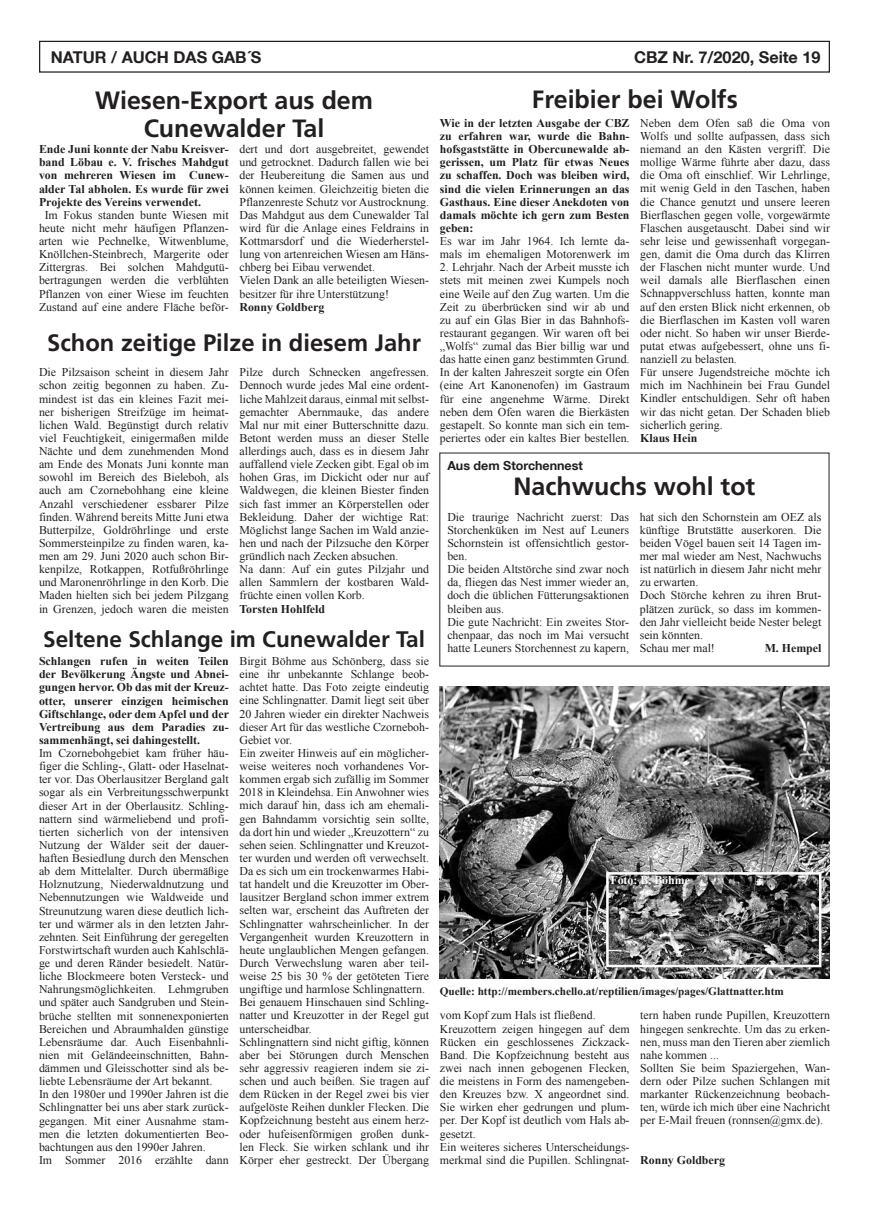
<style>
.page{position:relative;width:869px;height:1205px;background:#fff}
.page>*{position:absolute;margin:0;border:0;box-sizing:border-box;transform-origin:0 0}
.t1{font:700 25px/27.5px "Frutiger LT Com";color:#231f20;text-align:center}
.t2{font:700 23.75px "Frutiger LT Com";color:#231f20}
.t3{font:700 22.5px "Frutiger LT Com";color:#231f20}
.t4{font:700 16.25px "Helvetica Neue LT Com";color:#231f20}
.t5{font:700 12.5px "Helvetica Neue LT Com";color:#231f20}
.t6{font:11.88px/13.1px "Times New Roman";color:#231f20}
.t7{font:700 11.88px/13.1px "Times New Roman";color:#231f20;text-align:justify}
.t8{font:700 11.88px "Times New Roman";color:#fff}
.t9{font:700 11.25px "Times New Roman";color:#231f20}
</style>
<div class="page">
<div style="left:39px;top:41px;width:790px;height:32px;border:1px solid #231f20"></div>
<img style="left:439px;top:686px;width:390px;height:292px">
<img style="left:609px;top:875px;width:209px;height:89px">
<div style="left:606px;top:872px;width:215px;height:95px;border:2px solid #fff"></div>
<h3 class="t4" style="left:51px;top:46px;width:212px">NATUR / AUCH DAS GAB´S</h3>
<h3 class="t4" style="left:633px;top:46px;width:188px">CBZ Nr. 7/2020, Seite 19</h3>
<h1 class="t1" style="left:95px;top:87px;width:279px">Wiesen-Export aus dem<br>Cunewalder Tal</h1>
<p class="t7" style="left:39px;top:142px;width:191px">Ende Juni konnte der Nabu Kreisver&shy;band Löbau e. V. frisches Mahdgut von mehreren Wiesen im Cunew&shy;alder Tal abholen. Es wurde für zwei Projekte des Vereins verwendet.</p>
<p class="t6" style="left:39px;top:208px;width:191px;text-align:center">Im Fokus standen bunte Wiesen mit heute nicht mehr häufigen Pflanzen&shy;arten wie Pechnelke, Witwenblume, Knöllchen-Steinbrech, Margerite oder Zittergras. Bei solchen Mahdgutü&shy;bertragungen werden die verblühten Pflanzen von einer Wiese im feuchten Zustand auf eine andere Fläche beför-</p>
<h1 class="t1" style="left:531px;top:86px;width:207px">Freibier bei Wolfs</h1>
<p class="t7" style="left:439px;top:116px;width:191px">Wie in der letzten Ausgabe der CBZ zu erfahren war, wurde die Bahn&shy;hofsgaststätte in Obercunewalde ab&shy;gerissen, um Platz für etwas Neues zu schaffen. Doch was bleiben wird, sind die vielen Erinnerungen an das Gasthaus. Eine dieser Anekdoten von damals möchte ich gern zum Besten geben:</p>
<p class="t6" style="left:439px;top:234px;width:191px">Es war im Jahr 1964. Ich lernte da&shy;mals im ehemaligen Motorenwerk im</p>
<p class="t6" style="left:439px;top:261px;width:191px;text-align:justify">2. Lehrjahr. Nach der Arbeit musste ich stets mit meinen zwei Kumpels noch eine Weile auf den Zug warten. Um die Zeit zu überbrücken sind wir ab und zu auf ein Glas Bier in das Bahnhofs&shy;restaurant gegangen. Wir waren oft bei „Wolfs“ zumal das Bier billig war und das hatte einen ganz bestimmten Grund.<br>In der kalten Jahreszeit sorgte ein Ofen (eine Art Kanonenofen) im Gastraum für eine angenehme Wärme. Direkt neben dem Ofen waren die Bierkästen gestapelt. So konnte man sich ein tem&shy;periertes oder ein kaltes Bier bestellen.</p>
<p class="t6" style="left:640px;top:116px;width:191px">Neben dem Ofen saß die Oma von Wolfs und sollte aufpassen, dass sich niemand an den Kästen vergriff. Die mollige Wärme führte aber dazu, dass die Oma oft einschlief. Wir Lehrlinge, mit wenig Geld in den Taschen, haben die Chance genutzt und unsere leeren Bierflaschen gegen volle, vorgewärmte Flaschen ausgetauscht. Dabei sind wir sehr leise und gewissenhaft vorgegan&shy;gen, damit die Oma durch das Klirren der Flaschen nicht munter wurde. Und weil damals alle Bierflaschen einen Schnappverschluss hatten, konnte man auf den ersten Blick nicht erkennen, ob die Bierflaschen im Kasten voll waren oder nicht. So haben wir unser Bierde&shy;putat etwas aufgebessert, ohne uns fi&shy;nanziell zu belasten.<br>Für unsere Jugendstreiche möchte ich mich im Nachhinein bei Frau Gundel Kindler entschuldigen. Sehr oft haben wir das nicht getan. Der Schaden blieb sicherlich gering.</p>
<p class="t7" style="left:640px;top:431px;width:59px">Klaus Hein</p>
<p class="t6" style="left:239px;top:142px;width:191px">dert und dort ausgebreitet, gewendet und getrocknet. Dadurch fallen wie bei der Heubereitung die Samen aus und können keimen. Gleichzeitig bieten die Pflanzenreste Schutz vor Austrocknung.<br>Das Mahdgut aus dem Cunewalder Tal wird für die Anlage eines Feldrains in Kottmarsdorf und die Wiederherstel&shy;lung von artenreichen Wiesen am Häns&shy;chberg bei Eibau verwendet.<br>Vielen Dank an alle beteiligten Wiesen&shy;besitzer für ihre Unterstützung!</p>
<p class="t7" style="left:239px;top:300px;width:86px">Ronny Goldberg</p>
<h2 class="t2" style="left:47px;top:329px;width:375px">Schon zeitige Pilze in diesem Jahr</h2>
<p class="t6" style="left:39px;top:366px;width:191px;text-align:justify">Die Pilzsaison scheint in diesem Jahr schon zeitig begonnen zu haben. Zu&shy;mindest ist das ein kleines Fazit mei&shy;ner bisherigen Streifzüge im heimat&shy;lichen Wald. Begünstigt durch relativ viel Feuchtigkeit, einigermaßen milde Nächte und dem zunehmenden Mond am Ende des Monats Juni konnte man sowohl im Bereich des Bieleboh, als auch am Czornebohhang eine kleine Anzahl verschiedener essbarer Pilze finden. Während bereits Mitte Juni etwa Butterpilze, Goldröhrlinge und erste Sommersteinpilze zu finden waren, ka&shy;men am 29. Juni 2020 auch schon Bir&shy;kenpilze, Rotkappen, Rotfußröhrlinge und Maronenröhrlinge in den Korb. Die Maden hielten sich bei jedem Pilzgang in Grenzen, jedoch waren die meisten</p>
<p class="t6" style="left:239px;top:365px;width:191px">Pilze durch Schnecken angefressen.<br>Dennoch wurde jedes Mal eine ordent&shy;liche Mahlzeit daraus, einmal mit selbst&shy;gemachter Abernmauke, das andere Mal nur mit einer Butterschnitte dazu.<br>Betont werden muss an dieser Stelle allerdings auch, dass es in diesem Jahr auffallend viele Zecken gibt. Egal ob im hohen Gras, im Dickicht oder nur auf Waldwegen, die kleinen Biester finden sich fast immer an Körperstellen oder Bekleidung. Daher der wichtige Rat:<br>Möglichst lange Sachen im Wald anzie&shy;hen und nach der Pilzsuche den Körper gründlich nach Zecken absuchen.<br>Na dann: Auf ein gutes Pilzjahr und allen Sammlern der kostbaren Wald&shy;früchte einen vollen Korb.</p>
<p class="t5" style="left:447px;top:457px;width:137px">Aus dem Storchennest</p>
<h1 class="t1" style="left:513px;top:472px;width:243px">Nachwuchs wohl tot</h1>
<p class="t6" style="left:447px;top:510px;width:183px">Die traurige Nachricht zuerst: Das<br>Storchenküken im Nest auf Leuners<br>Schornstein ist offensichtlich gestor&shy;ben.<br>Die beiden Altstörche sind zwar noch da, fliegen das Nest immer wieder an, doch die üblichen Fütterungsaktionen bleiben aus.<br>Die gute Nachricht: Ein zweites Stor&shy;chenpaar, das noch im Mai versucht hatte Leuners Storchennest zu kapern,</p>
<p class="t6" style="left:639px;top:510px;width:183px">hat sich den Schornstein am OEZ als künftige Brutstätte auserkoren. Die beiden Vögel bauen seit 14 Tagen im&shy;mer mal wieder am Nest, Nachwuchs ist natürlich in diesem Jahr nicht mehr zu erwarten.<br>Doch Störche kehren zu ihren Brut&shy;plätzen zurück, so dass im kommen&shy;den Jahr vielleicht beide Nester belegt sein könnten.<br>Schau mer mal!</p>
<p class="t7" style="left:239px;top:602px;width:87px">Torsten Hohlfeld</p>
<h3 class="t3" style="left:43px;top:626px;width:383px">Seltene Schlange im Cunewalder Tal</h3>
<p class="t7" style="left:39px;top:654px;width:191px">Schlangen rufen in weiten Teilen der Bevölkerung Ängste und Abnei&shy;gungen hervor. Ob das mit der Kreuz&shy;otter, unserer einzigen heimischen Giftschlange, oder dem Apfel und der Vertreibung aus dem Paradies zu&shy;sammenhängt, sei dahingestellt.</p>
<p class="t6" style="left:39px;top:746px;width:191px">Im Czornebohgebiet kam früher häu&shy;figer die Schling-, Glatt- oder Haselnat&shy;ter vor. Das Oberlausitzer Bergland galt sogar als ein Verbreitungsschwerpunkt dieser Art in der Oberlausitz. Schling&shy;nattern sind wärmeliebend und profi&shy;tierten sicherlich von der intensiven Nutzung der Wälder seit der dauer&shy;haften Besiedlung durch den Menschen ab dem Mittelalter. Durch übermäßige Holznutzung, Niederwaldnutzung und Nebennutzungen wie Waldweide und Streunutzung waren diese deutlich lich&shy;ter und wärmer als in den letzten Jahr&shy;zehnten. Seit Einführung der geregelten Forstwirtschaft wurden auch Kahlschlä&shy;ge und deren Ränder besiedelt. Natür&shy;liche Blockmeere boten Versteck- und Nahrungsmöglichkeiten. Lehmgruben und später auch Sandgruben und Stein&shy;brüche stellten mit sonnenexponierten Bereichen und Abraumhalden günstige Lebensräume dar. Auch Eisenbahnli&shy;nien mit Geländeeinschnitten, Bahn&shy;dämmen und Gleisschotter sind als be&shy;liebte Lebensräume der Art bekannt.<br>In den 1980er und 1990er Jahren ist die Schlingnatter bei uns aber stark zurück&shy;gegangen. Mit einer Ausnahme stam&shy;men die letzten dokumentierten Beo&shy;bachtungen aus den 1990er Jahren.<br>Im Sommer 2016 erzählte dann</p>
<p class="t7" style="left:764px;top:641px;width:58px">M. Hempel</p>
<p class="t6" style="left:239px;top:654px;width:191px">Birgit Böhme aus Schönberg, dass sie eine ihr unbekannte Schlange beob&shy;achtet hatte. Das Foto zeigte eindeutig eine Schlingnatter. Damit liegt seit über 20 Jahren wieder ein direkter Nachweis dieser Art für das westliche Czorneboh-Gebiet vor.<br>Ein zweiter Hinweis auf ein möglicher&shy;weise weiteres noch vorhandenes Vor&shy;kommen ergab sich zufällig im Sommer 2018 in Kleindehsa. Ein Anwohner wies mich darauf hin, dass ich am ehemali&shy;gen Bahndamm vorsichtig sein sollte, da dort hin und wieder „Kreuzottern“ zu sehen seien. Schlingnatter und Kreuzot&shy;ter wurden und werden oft verwechselt.<br>Da es sich um ein trockenwarmes Habi&shy;tat handelt und die Kreuzotter im Ober&shy;lausitzer Bergland schon immer extrem selten war, erscheint das Auftreten der Schlingnatter wahrscheinlicher. In der Vergangenheit wurden Kreuzottern in heute unglaublichen Mengen gefangen.<br>Durch Verwechslung waren aber teil&shy;weise 25 bis 30 % der getöteten Tiere ungiftige und harmlose Schlingnattern.<br>Bei genauem Hinschauen sind Schling&shy;natter und Kreuzotter in der Regel gut unterscheidbar.<br>Schlingnattern sind nicht giftig, können aber bei Störungen durch Menschen sehr aggressiv reagieren indem sie zi&shy;schen und auch beißen. Sie tragen auf dem Rücken in der Regel zwei bis vier aufgelöste Reihen dunkler Flecken. Die Kopfzeichnung besteht aus einem herz&shy;oder hufeisenförmigen großen dunk&shy;len Fleck. Sie wirken schlank und ihr Körper eher gestreckt. Der Übergang</p>
<p class="t8" style="left:610px;top:872px;width:81px">Foto: B. Böhme</p>
<p class="t9" style="left:439px;top:983px;width:345px">Quelle: http://members.chello.at/reptilien/images/pages/Glattnatter.htm</p>
<p class="t6" style="left:439px;top:1009px;width:191px">vom Kopf zum Hals ist fließend.<br>Kreuzottern zeigen hingegen auf dem Rücken ein geschlossenes Zickzack-Band. Die Kopfzeichnung besteht aus zwei nach innen gebogenen Flecken, die meistens in Form des namengeben&shy;den Kreuzes bzw. X angeordnet sind.<br>Sie wirken eher gedrungen und plum&shy;per. Der Kopf ist deutlich vom Hals ab&shy;gesetzt.<br>Ein weiteres sicheres Unterscheidungs&shy;merkmal sind die Pupillen. Schlingnat-</p>
<p class="t6" style="left:640px;top:1008px;width:191px">tern haben runde Pupillen, Kreuzottern hingegen senkrechte. Um das zu erken&shy;nen, muss man den Tieren aber ziemlich nahe kommen ...<br>Sollten Sie beim Spaziergehen, Wan&shy;dern oder Pilze suchen Schlangen mit markanter Rückenzeichnung beobach&shy;ten, würde ich mich über eine Nachricht per E-Mail freuen (ronnsen@gmx.de).</p>
<p class="t7" style="left:640px;top:1153px;width:86px">Ronny Goldberg</p>
</div>
